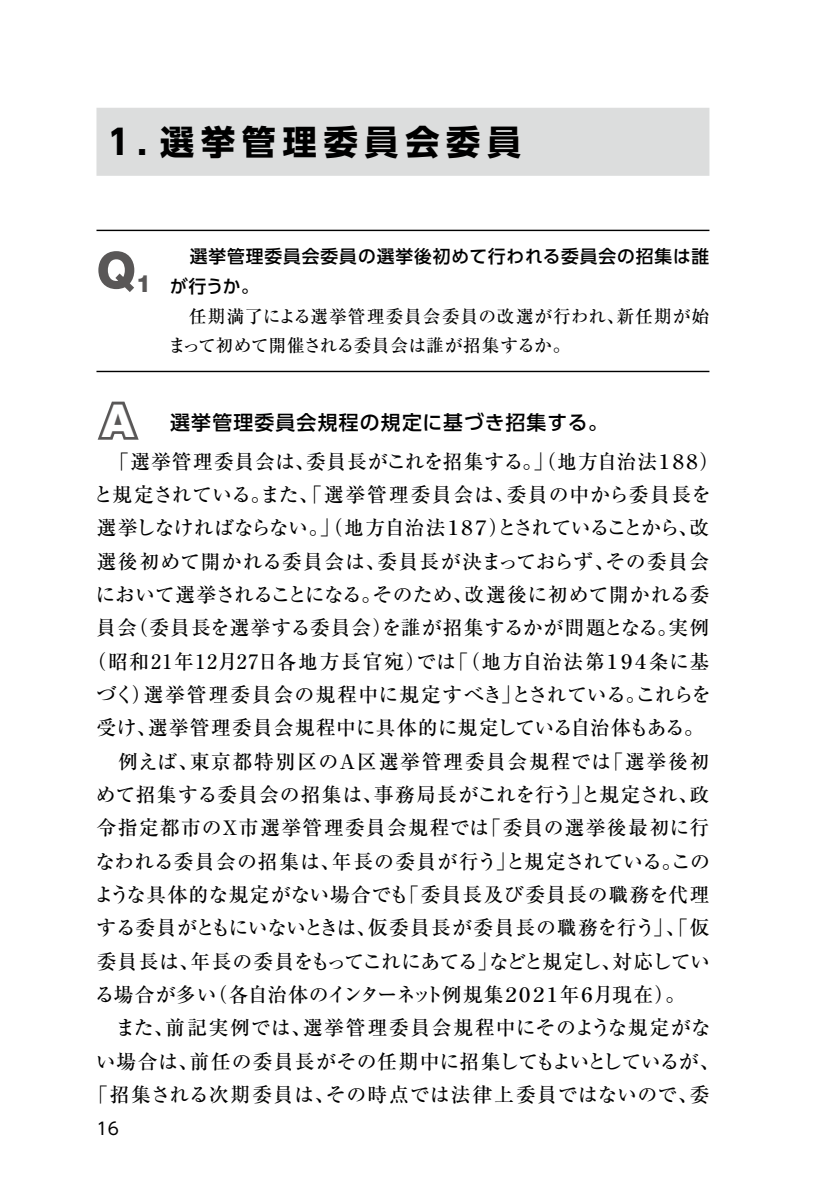
<style>
.page{position:relative;width:840px;height:1191px;background:#fff}
.page>*{position:absolute;margin:0;border:0;box-sizing:border-box;transform-origin:0 0}
.t1{font:800 51px "Helvetica Neue LT Std";color:#595757}
.t2{font:800 45.4px "Helvetica Neue LT Std";color:#fff}
.t3{font:700 34px "UD Shin Go Pro";letter-spacing:.2em;color:#000}
.t4{font:500 19.8px/39px "Ryumin Pro";letter-spacing:.03em;color:#000}
.t5{font:500 19.8px "Ryumin Pro";letter-spacing:.05em;color:#000}
.t6{font:500 19.8px "Ryumin Pro";letter-spacing:.065em;color:#000}
.t7{font:500 19.8px "Ryumin Pro";letter-spacing:-.055em;color:#000}
.t8{font:500 19.8px "Ryumin Pro";letter-spacing:.07em;color:#000}
.t9{font:500 19.8px "Ryumin Pro";letter-spacing:-.015em;color:#000}
.t10{font:500 19.8px "Ryumin Pro";letter-spacing:-.03em;color:#000}
.t11{font:500 19.8px "Ryumin Pro";letter-spacing:-.065em;color:#000}
.t12{font:500 19.8px "Ryumin Pro";letter-spacing:.055em;color:#000}
.t13{font:500 19.8px "Ryumin Pro";letter-spacing:.005em;color:#000}
.t14{font:500 19.8px "Ryumin Pro";letter-spacing:.075em;color:#000}
.t15{font:500 19.8px "Ryumin Pro";letter-spacing:.085em;color:#000}
.t16{font:500 17.8px/29.6px "Ryumin Pro";letter-spacing:.04em;color:#000}
.t17{font:17px "UD Shin Go Pro";color:#000}
.s1{font-size:23.8px}
.s2{font-family:"UD Shin Go Pro"}
</style>
<div class="page">
<div style="left:96px;top:108px;width:613px;height:68px;background:#dcdddd"></div>
<hr style="left:96px;top:230px;width:613px;height:1px;background:#000">
<hr style="left:96px;top:371px;width:613px;height:1px;background:#000">
<svg style="left:97px;top:401px;width:42px;height:39px"></svg>
<p class="t3" style="left:108px;top:114px;width:414px">1．選挙管理委員会委員</p>
<p class="t1" style="left:96px;top:240px;width:56px">Q<span class="s1">1</span></p>
<p class="t16" style="left:168px;top:241px;width:542px"><span class="s2">　選挙管理委員会委員の選挙後初めて行われる委員会の招集は誰が行うか。<br></span>　任期満了による選挙管理委員会委員の改選が行われ、新任期が始まって初めて開催される委員会は誰が招集するか。</p>
<p class="t2" style="left:102px;top:394px;width:33px">A</p>
<p class="t4" style="left:96px;top:401px;width:624px;text-indent:74px"><span class="s2">選挙管理委員会規程の規定に基づき招集する。<br></span>　「選挙管理委員会は、委員長がこれを招集する。」（地方自治法１８８）</p>
<p class="t12" style="left:93px;top:479px;width:619px">と規定されている。また、「選挙管理委員会は、委員の中から委員長を</p>
<p class="t7" style="left:96px;top:512px;width:614px">選挙しなければならない。」（地方自治法１８７）とされていることから、改</p>
<p class="t5" style="left:96px;top:546px;width:614px">選後初めて開かれる委員会は、委員長が決まっておらず、その委員会</p>
<p class="t13" style="left:95px;top:579px;width:615px">において選挙されることになる。そのため、改選後に初めて開かれる委</p>
<p class="t5" style="left:96px;top:612px;width:614px">員会（委員長を選挙する委員会）を誰が招集するかが問題となる。実例</p>
<p class="t8" style="left:86px;top:645px;width:624px">（昭和21年12月27日各地方長官宛）では「（地方自治法第１９４条に基</p>
<p class="t6" style="left:96px;top:679px;width:616px">づく）選挙管理委員会の規程中に規定すべき」とされている。これらを</p>
<p class="t4" style="left:96px;top:707px;width:608px">受け、選挙管理委員会規程中に具体的に規定している自治体もある。</p>
<p class="t15" style="left:96px;top:745px;width:614px">　例えば、東京都特別区のＡ区選挙管理委員会規程では「選挙後初</p>
<p class="t4" style="left:96px;top:773px;width:614px">めて招集する委員会の招集は、事務局長がこれを行う」と規定され、政</p>
<p class="t6" style="left:96px;top:812px;width:614px">令指定都市のＸ市選挙管理委員会規程では「委員の選挙後最初に行</p>
<p class="t4" style="left:95px;top:840px;width:616px">なわれる委員会の招集は、年長の委員が行う」と規定されている。この</p>
<p class="t4" style="left:94px;top:873px;width:616px">ような具体的な規定がない場合でも「委員長及び委員長の職務を代理</p>
<p class="t9" style="left:96px;top:912px;width:614px">する委員がともにいないときは、仮委員長が委員長の職務を行う」、「仮</p>
<p class="t10" style="left:96px;top:945px;width:615px">委員長は、年長の委員をもってこれにあてる」などと規定し、対応してい</p>
<p class="t11" style="left:95px;top:979px;width:591px">る場合が多い（各自治体のインターネット例規集２０２１年６月現在）。</p>
<p class="t14" style="left:96px;top:1012px;width:615px">　また、前記実例では、選挙管理委員会規程中にそのような規定がな</p>
<p class="t4" style="left:96px;top:1040px;width:625px">い場合は、前任の委員長がその任期中に招集してもよいとしているが、</p>
<p class="t4" style="left:88px;top:1073px;width:622px">「招集される次期委員は、その時点では法律上委員ではないので、委</p>
<p class="t17" style="left:96px;top:1114px;width:24px">16</p>
</div>
